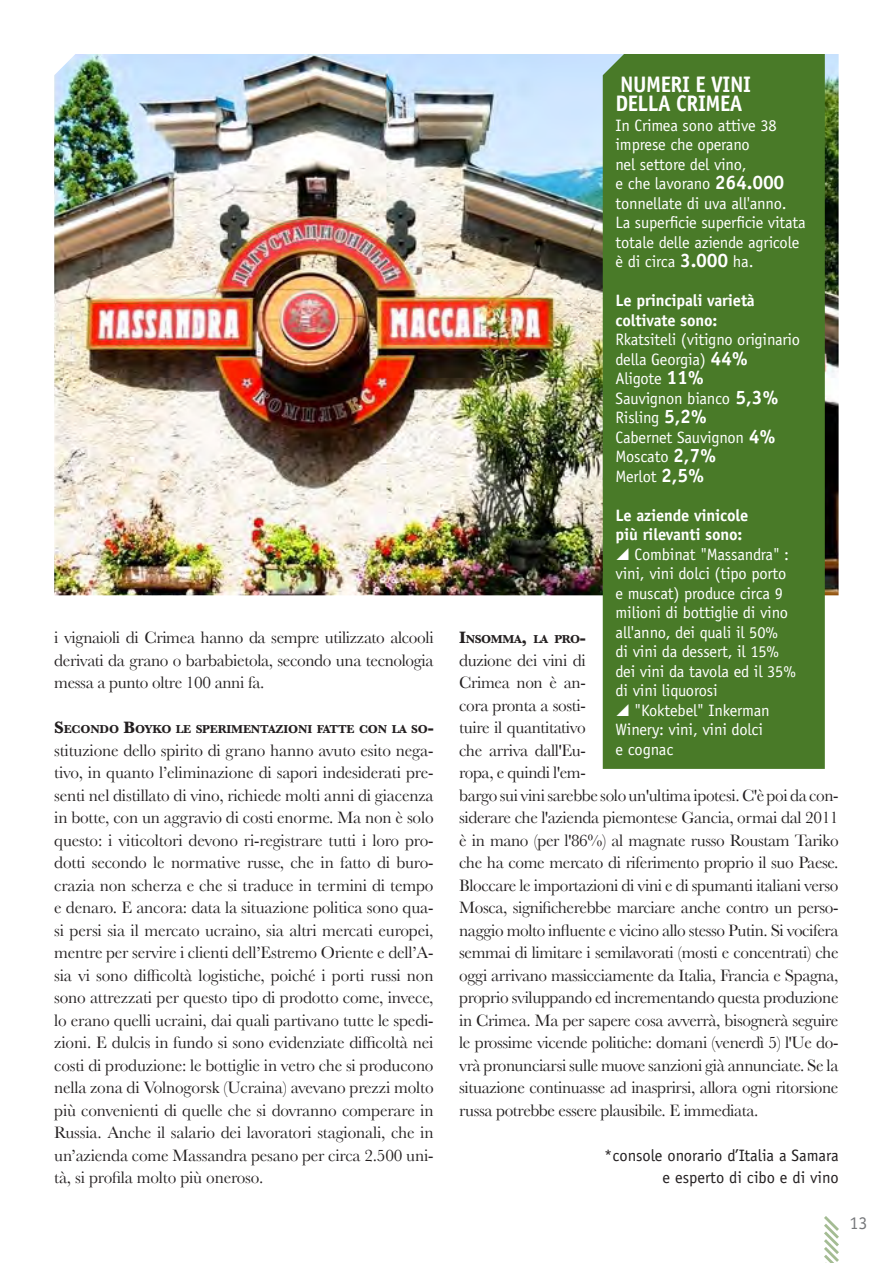
<style>
.page{position:relative;width:893px;height:1263px;background:#fff}
.page>*{position:absolute;margin:0;border:0;box-sizing:border-box;transform-origin:0 0}
.testo_box_bianco{font:700 22.5px "Officina Sans Std";letter-spacing:-.02em;color:#fff;scale:.95 1}
.t1{font:18px "Officina Sans Std";color:#76787b}
.Testo_articoli{font:17.25px/22.5px "Baskerville";letter-spacing:-.02em;color:#231f20;text-align:justify}
.testo_box_bianco-2{font:16.5px/19.5px "Officina Sans Std";letter-spacing:-.01em;color:#fff}
.testo_box_bianco-3{font:700 16.5px/19.5px "Officina Sans Std";letter-spacing:-.01em;color:#fff}
.Firma{font:16.5px "Officina Sans Std";color:#231f20}
.Testo_articoli-2{font:700 12.15px "Baskerville";letter-spacing:-.015em;color:#231f20}
.s1{font-size:17.25px}
.s2{font-weight:700;font-size:19.5px}
</style>
<div class="page">
<img style="left:54px;top:54px;width:785px;height:541px">
<svg style="left:824px;top:1216px;width:15px;height:47px"></svg>
<div style="left:603px;top:54px;width:222px;height:715px;background:#497a28"></div>
<svg style="left:617px;top:548px;width:12px;height:12px"></svg>
<svg style="left:617px;top:704px;width:12px;height:12px"></svg>
<p class="Testo_articoli" style="left:54px;top:626px;width:381px">i vignaioli di Crimea hanno da sempre utilizzato alcooli derivati da grano o barbabietola, secondo una tecnologia messa a punto oltre 100 anni fa.</p>
<p class="Testo_articoli-2" style="left:54px;top:722px;width:381px"><span class="s1">S</span>ECONDO <span class="s1">B</span>OYKO LE SPERIMENTAZIONI FATTE CON LA SO<span class="s1">-</span></p>
<p class="Testo_articoli" style="left:54px;top:739px;width:381px">stituzione dello spirito di grano hanno avuto esito nega&shy;tivo, in quanto l’eliminazione di sapori indesiderati pre&shy;senti nel distillato di vino, richiede molti anni di giacenza in botte, con un aggravio di costi enorme. Ma non è solo questo: i viticoltori devono ri-registrare tutti i loro pro&shy;dotti secondo le normative russe, che in fatto di buro&shy;crazia non scherza e che si traduce in termini di tempo e denaro. E ancora: data la situazione politica sono qua&shy;si persi sia il mercato ucraino, sia altri mercati europei, mentre per servire i clienti dell’Estremo Oriente e dell’A&shy;sia vi sono difficoltà logistiche, poiché i porti russi non sono attrezzati per questo tipo di prodotto come, invece, lo erano quelli ucraini, dai quali partivano tutte le spedi&shy;zioni. E dulcis in fundo si sono evidenziate difficoltà nei costi di produzione: le bottiglie in vetro che si producono nella zona di Volnogorsk (Ucraina) avevano prezzi molto più convenienti di quelle che si dovranno comperare in Russia. Anche il salario dei lavoratori stagionali, che in un’azienda come Massandra pesano per circa 2.500 uni&shy;tà, si profila molto più oneroso.</p>
<p class="testo_box_bianco" style="left:620px;top:70px;width:139px">NUMERI E VINI</p>
<p class="testo_box_bianco" style="left:615px;top:90px;width:135px">DELLA CRIMEA</p>
<p class="testo_box_bianco-2" style="left:615px;top:115px;width:163px">In Crimea sono attive 38 imprese che operano</p>
<p class="testo_box_bianco-2" style="left:615px;top:155px;width:133px">nel settore del vino,</p>
<p class="testo_box_bianco-2" style="left:615px;top:174px;width:173px">e che lavorano <span class="s2">264.000 </span>tonnellate di uva all'anno.</p>
<p class="testo_box_bianco-2" style="left:615px;top:213px;width:192px">La superficie superficie vitata totale delle aziende agricole</p>
<p class="testo_box_bianco-2" style="left:615px;top:252px;width:140px">è di circa <span class="s2">3.000</span> ha.</p>
<p class="testo_box_bianco-3" style="left:615px;top:291px;width:141px">Le principali varietà coltivate sono:</p>
<p class="testo_box_bianco-2" style="left:615px;top:330px;width:186px">Rkatsiteli (vitigno originario della Georgia) <span class="s2">44%</span></p>
<p class="testo_box_bianco-2" style="left:615px;top:369px;width:90px">Aligote <span class="s2">11%</span></p>
<p class="testo_box_bianco-2" style="left:615px;top:388px;width:165px">Sauvignon bianco <span class="s2">5,3%</span></p>
<p class="testo_box_bianco-2" style="left:615px;top:408px;width:93px">Risling <span class="s2">5,2%</span></p>
<p class="testo_box_bianco-2" style="left:615px;top:427px;width:162px">Cabernet Sauvignon <span class="s2">4%</span></p>
<p class="testo_box_bianco-2" style="left:615px;top:447px;width:102px">Moscato <span class="s2">2,7%</span></p>
<p class="testo_box_bianco-2" style="left:615px;top:466px;width:90px">Merlot <span class="s2">2,5%</span></p>
<p class="testo_box_bianco-3" style="left:615px;top:505px;width:135px">Le aziende vinicole</p>
<p class="testo_box_bianco-3" style="left:615px;top:525px;width:128px">più rilevanti sono:</p>
<p class="testo_box_bianco-2" style="left:635px;top:545px;width:156px">Combinat "Massandra" :</p>
<p class="testo_box_bianco-2" style="left:615px;top:564px;width:172px">vini, vini dolci (tipo porto</p>
<p class="testo_box_bianco-2" style="left:615px;top:584px;width:174px">e muscat) produce circa 9 milioni di bottiglie di vino all'anno, dei quali il 50%</p>
<p class="testo_box_bianco-2" style="left:615px;top:642px;width:165px">di vini da dessert, il 15%</p>
<p class="testo_box_bianco-2" style="left:615px;top:662px;width:182px">dei vini da tavola ed il 35%</p>
<p class="testo_box_bianco-2" style="left:615px;top:681px;width:104px">di vini liquorosi</p>
<p class="testo_box_bianco-2" style="left:615px;top:701px;width:156px;text-indent:19px">"Koktebel" Inkerman<br>Winery: vini, vini dolci</p>
<p class="testo_box_bianco-2" style="left:615px;top:740px;width:59px">e cognac</p>
<p class="Testo_articoli-2" style="left:459px;top:632px;width:128px"><span class="s1">I</span>NSOMMA<span class="s1">,</span> LA PRO<span class="s1">-</span></p>
<p class="Testo_articoli" style="left:459px;top:649px;width:381px;text-align:left">duzione dei vini di<br>Crimea non è an-<br>cora pronta a sosti-<br>tuire il quantitativo<br>che arriva dall'Eu-<br>ropa, e quindi l'em-<br>bargo sui vini sarebbe solo un'ultima ipotesi. C'è poi da con&shy;siderare che l'azienda piemontese Gancia, ormai dal 2011 è in mano (per l'86%) al magnate russo Roustam Tariko che ha come mercato di riferimento proprio il suo Paese.<br>Bloccare le importazioni di vini e di spumanti italiani verso Mosca, significherebbe marciare anche contro un perso&shy;naggio molto influente e vicino allo stesso Putin. Si vocifera semmai di limitare i semilavorati (mosti e concentrati) che oggi arrivano massicciamente da Italia, Francia e Spagna, proprio sviluppando ed incrementando questa produzione in Crimea. Ma per sapere cosa avverrà, bisognerà seguire le prossime vicende politiche: domani (venerdì 5) l'Ue do&shy;vrà pronunciarsi sulle muove sanzioni già annunciate. Se la situazione continuasse ad inasprirsi, allora ogni ritorsione russa potrebbe essere plausibile. E immediata.</p>
<p class="Firma" style="left:604px;top:1145px;width:236px">*console onorario d’Italia a Samara</p>
<p class="Firma" style="left:663px;top:1168px;width:178px">e esperto di cibo e di vino</p>
<p class="t1" style="left:850px;top:1212px;width:19px">13</p>
</div>
